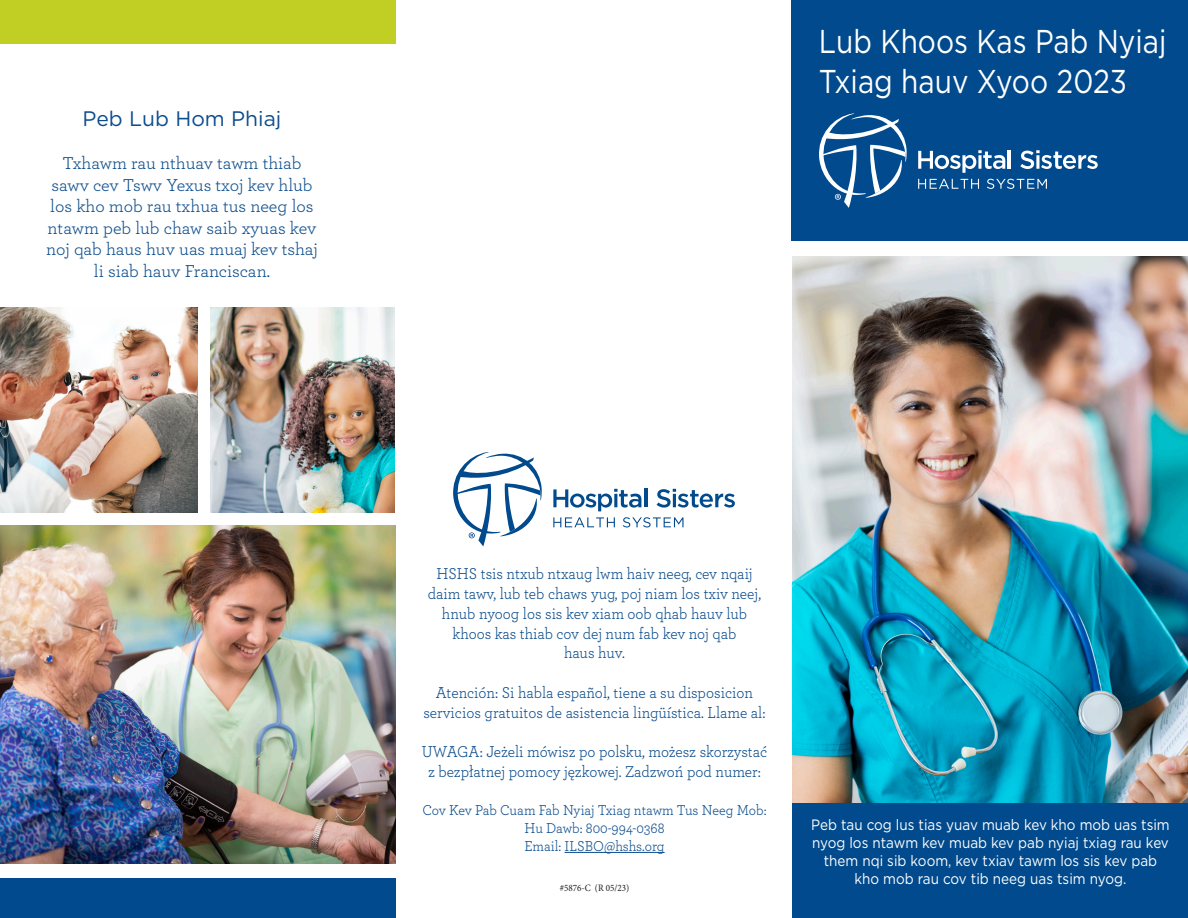
<style>
.page{position:relative;width:1188px;height:918px;background:#fff}
.page>*{position:absolute;margin:0;border:0;box-sizing:border-box;transform-origin:0 0}
.t1{font:33px/39.6px "Gotham";color:#fff;scale:.85 1}
.t2{font:21px "Gotham";color:#0b4c8c}
.t3{font:18px/21.6px "Archer Pro";color:#0b4c8c;text-align:center}
.t4{font:16.5px/19.8px "Archer Pro";color:#0b4c8c;text-align:center;scale:.93 1}
.t5{font:15px/18px "Gotham";color:#fff;text-align:center;scale:.9 1}
.t6{font:15px "Archer Pro";letter-spacing:-.005em;color:#0b4c8c;scale:.93 1}
.t7{font:9.75px "Minion Pro";color:#1f1b1d;scale:.93 1}
</style>
<div class="page">
<img style="left:793px;top:256px;width:395px;height:547px">
<div style="left:793px;top:803px;width:395px;height:115px;background:#004a8d"></div>
<div style="left:792px;top:0;width:396px;height:241px;background:#004a8d"></div>
<svg style="left:918px;top:150px;width:87px;height:23px"></svg>
<hr style="left:1008px;top:150px;width:3px;height:19px;background:#fff">
<svg style="left:1020px;top:150px;width:78px;height:19px"></svg>
<svg style="left:918px;top:179px;width:61px;height:10px"></svg>
<svg style="left:987px;top:179px;width:60px;height:10px"></svg>
<svg style="left:819px;top:113px;width:88px;height:95px"></svg>
<div style="left:0;top:0;width:396px;height:44px;background:#c1ce23"></div>
<div style="left:0;top:878px;width:396px;height:40px;background:#004a8d"></div>
<img style="left:0;top:308px;width:198px;height:205px">
<img style="left:210px;top:308px;width:184px;height:205px">
<img style="left:0;top:526px;width:396px;height:337px">
<svg style="left:553px;top:489px;width:88px;height:22px"></svg>
<hr style="left:644px;top:489px;width:3px;height:18px;background:#004a8d">
<svg style="left:657px;top:489px;width:78px;height:19px"></svg>
<svg style="left:553px;top:517px;width:62px;height:10px"></svg>
<svg style="left:623px;top:517px;width:61px;height:10px"></svg>
<svg style="left:453px;top:452px;width:89px;height:94px"></svg>
<hr style="left:565px;top:852px;width:100px;height:1px;background:#0b4c8c">
<p class="t2" style="left:83px;top:105px;width:200px">Peb Lub Hom Phiaj</p>
<p class="t3" style="left:46px;top:151px;width:273px">Txhawm rau nthuav tawm thiab sawv cev Tswv Yexus txoj kev hlub los kho mob rau txhua tus neeg los ntawm peb lub chaw saib xyuas kev noj qab haus huv uas muaj kev tshaj li siab hauv Franciscan.</p>
<p class="t1" style="left:819px;top:21px;width:411px">Lub Khoos Kas Pab Nyiaj<br>Txiag hauv Xyoo 2023</p>
<p class="t4" style="left:428px;top:563px;width:360px">HSHS tsis ntxub ntxaug lwm haiv neeg, cev nqaij daim tawv, lub teb chaws yug, poj niam los txiv neej, hnub nyoog los sis kev xiam oob qhab hauv lub khoos kas thiab cov dej num fab kev noj qab<br>haus huv.</p>
<p class="t4" style="left:423px;top:682px;width:369px">Atención: Si habla español, tiene a su disposicion servicios gratuitos de asistencia lingüística. Llame al:</p>
<p class="t4" style="left:422px;top:741px;width:373px">UWAGA: Jeżeli mówisz po polsku, możesz skorzystać z bezpłatnej pomocy jęzkowej. Zadzwoń pod numer:</p>
<p class="t6" style="left:422px;top:800px;width:371px">Cov Kev Pab Cuam Fab Nyiaj Txiag ntawm Tus Neeg Mob:</p>
<p class="t6" style="left:524px;top:818px;width:152px">Hu Dawb: 800-994-0368</p>
<p class="t6" style="left:524px;top:836px;width:152px">Email: ILSBO@hshs.org</p>
<p class="t7" style="left:560px;top:881px;width:76px">#5876-C (R 05/23)</p>
<p class="t5" style="left:811px;top:815px;width:400px">Peb tau cog lus tias yuav muab kev kho mob uas tsim nyog los ntawm kev muab kev pab nyiaj txiag rau kev them nqi sib koom, kev txiav tawm los sis kev pab kho mob rau cov tib neeg uas tsim nyog.</p>
</div>
